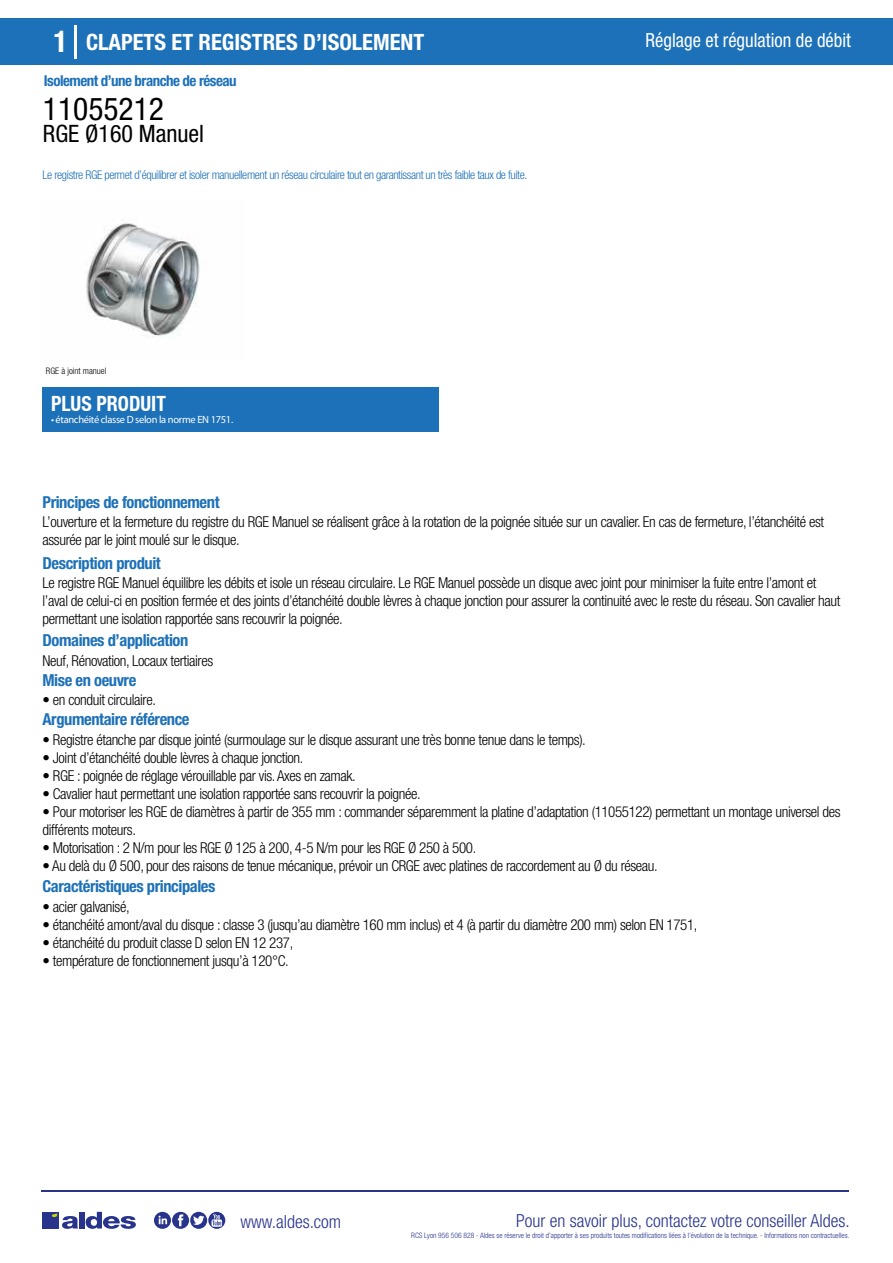
<style>
.page{position:relative;width:893px;height:1263px;background:#fff}
.page>*{position:absolute;margin:0;border:0;box-sizing:border-box;transform-origin:0 0}
.t1{font:condensed 31.5px "Helvetica Neue LT Std";color:#000}
.t2{font:condensed 24px "Helvetica Neue LT Std";color:#000}
.t3{font:700 condensed 22.5px "Helvetica Neue LT Std";color:#fff}
.t4{font:700 condensed 21px "Helvetica Neue";color:#fff;scale:.95 1}
.t5{font:condensed 19.5px "Helvetica Neue LT Std";color:#fff;scale:.95 1}
.t6{font:300 condensed 18px "Helvetica Neue";color:#28348b}
.t7{font:700 condensed 16.5px "Helvetica Neue LT Std";letter-spacing:-.025em;color:#1d71b8}
.t8{font:300 condensed 15px/18px "Helvetica Neue LT Std";letter-spacing:-.025em;color:#000}
.t9{font:700 condensed 15px "Helvetica Neue LT Std";letter-spacing:-.035em;color:#1d71b8}
.t10{font:300 condensed 12px "Helvetica Neue LT Std";letter-spacing:-.035em;color:#1d71b8}
.t11{font:10.5px "Myriad Pro";letter-spacing:-.03em;color:#fff}
.t12{font:300 condensed 9px "Helvetica Neue";color:#000}
.t13{font:300 condensed 7.5px "Helvetica Neue";color:#28348b}
.s1{font-size:30px}
</style>
<div class="page">
<div style="left:0;top:18px;width:893px;height:46px;background:#1d71b8"></div>
<div style="left:43px;top:387px;width:396px;height:45px;background:#1d71b8"></div>
<hr style="left:74px;top:25px;width:2px;height:33px;background:#fff">
<svg style="left:86px;top:223px;width:114px;height:114px"></svg>
<hr style="left:41px;top:1190px;width:808px;height:1px;background:#28348b">
<svg style="left:154px;top:1212px;width:71px;height:17px"></svg>
<div style="left:42px;top:1212px;width:17px;height:16px;background:#28348b"></div>
<div style="left:79px;top:1212px;width:5px;height:16px;background:#28348b"></div>
<svg style="left:86px;top:1212px;width:50px;height:17px"></svg>
<svg style="left:52px;top:1213px;width:26px;height:16px"></svg>
<h3 class="t3" style="left:54px;top:28px;width:372px"><span class="s1">1</span> CLAPETS ET REGISTRES D’ISOLEMENT</h3>
<h3 class="t5" style="left:646px;top:29px;width:218px">Réglage et régulation de débit</h3>
<p class="t9" style="left:44px;top:71px;width:194px">Isolement d’une branche de réseau</p>
<h1 class="t1" style="left:43px;top:91px;width:122px">11055212</h1>
<h2 class="t2" style="left:43px;top:120px;width:163px">RGE Ø160 Manuel</h2>
<p class="t10" style="left:43px;top:167px;width:486px">Le registre RGE permet d’équilibrer et isoler manuellement un réseau circulaire tout en garantissant un très faible taux de fuite.</p>
<p class="t12" style="left:46px;top:365px;width:62px">RGE à joint manuel</p>
<h3 class="t4" style="left:51px;top:391px;width:122px">PLUS PRODUIT</h3>
<p class="t11" style="left:51px;top:413px;width:184px">• étanchéité classe D selon la norme EN 1751.</p>
<p class="t7" style="left:43px;top:492px;width:179px">Principes de fonctionnement</p>
<p class="t8" style="left:43px;top:513px;width:783px">L’ouverture et la fermeture du registre du RGE Manuel se réalisent grâce à la rotation de la poignée située sur un cavalier. En cas de fermeture, l’étanchéité est assurée par le joint moulé sur le disque.</p>
<p class="t8" style="left:43px;top:573px;width:799px">Le registre RGE Manuel équilibre les débits et isole un réseau circulaire. Le RGE Manuel possède un disque avec joint pour minimiser la fuite entre l’amont et l’aval de celui-ci en position fermée et des joints d’étanchéité double lèvres à chaque jonction pour assurer la continuité avec le reste du réseau. Son cavalier haut permettant une isolation rapportée sans recouvrir la poignée.</p>
<p class="t8" style="left:43px;top:651px;width:172px">Neuf, Rénovation, Locaux tertiaires</p>
<p class="t8" style="left:43px;top:691px;width:115px">• en conduit circulaire.</p>
<p class="t7" style="left:43px;top:553px;width:120px">Description produit</p>
<p class="t7" style="left:43px;top:630px;width:147px">Domaines d’application</p>
<p class="t7" style="left:43px;top:670px;width:95px">Mise en oeuvre</p>
<p class="t7" style="left:43px;top:709px;width:149px">Argumentaire référence</p>
<p class="t8" style="left:43px;top:730px;width:545px">• Registre étanche par disque jointé (surmoulage sur le disque assurant une très bonne tenue dans le temps).</p>
<p class="t8" style="left:43px;top:748px;width:262px">• Joint d’étanchéité double lèvres à chaque jonction.</p>
<p class="t8" style="left:43px;top:766px;width:315px">• RGE : poignée de réglage vérouillable par vis. Axes en zamak.</p>
<p class="t8" style="left:43px;top:784px;width:380px">• Cavalier haut permettant une isolation rapportée sans recouvrir la poignée.</p>
<p class="t8" style="left:43px;top:802px;width:800px">• Pour motoriser les RGE de diamètres à partir de 355 mm : commander séparemment la platine d’adaptation (11055122) permettant un montage universel des différents moteurs.</p>
<p class="t8" style="left:43px;top:838px;width:435px">• Motorisation : 2 N/m pour les RGE Ø 125 à 200, 4-5 N/m pour les RGE Ø 250 à 500.</p>
<p class="t8" style="left:43px;top:856px;width:617px">• Au delà du Ø 500, pour des raisons de tenue mécanique, prévoir un CRGE avec platines de raccordement au Ø du réseau.</p>
<p class="t7" style="left:43px;top:877px;width:174px">Caractéristiques principales</p>
<p class="t8" style="left:43px;top:897px;width:89px">• acier galvanisé,</p>
<p class="t8" style="left:43px;top:915px;width:656px">• étanchéité amont/aval du disque : classe 3 (jusqu’au diamètre 160 mm inclus) et 4 (à partir du diamètre 200 mm) selon EN 1751,</p>
<p class="t8" style="left:43px;top:933px;width:252px">• étanchéité du produit classe D selon EN 12 237,</p>
<p class="t8" style="left:43px;top:951px;width:248px">• température de fonctionnement jusqu’à 120°C.</p>
<p class="t6" style="left:240px;top:1211px;width:102px">www.aldes.com</p>
<p class="t6" style="left:516px;top:1211px;width:335px">Pour en savoir plus, contactez votre conseiller Aldes.</p>
<p class="t13" style="left:411px;top:1230px;width:440px">RCS Lyon 956 506 828 - Aldes se réserve le droit d’apporter à ses produits toutes modifications liées à l’évolution de la technique. - Informations non contractuelles.</p>
</div>
